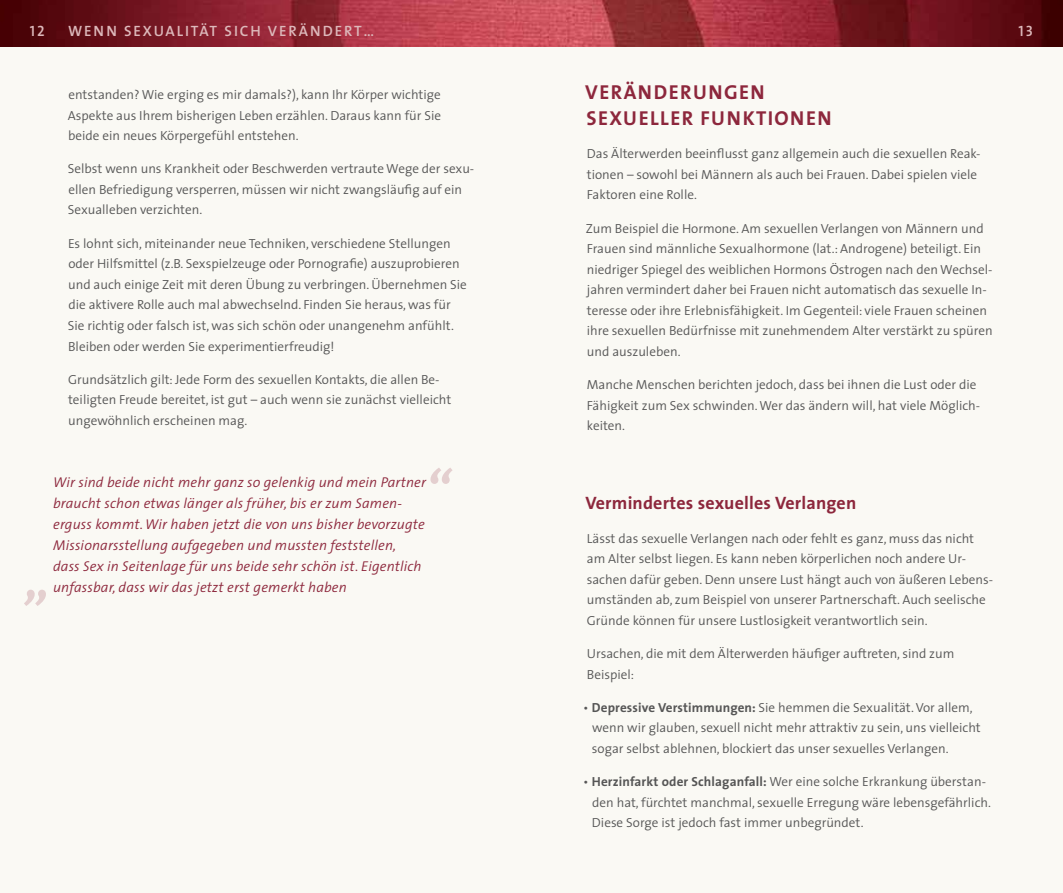
<style>
.page{position:relative;width:1063px;height:893px;background:#faf9f4}
.page>*{position:absolute;margin:0;border:0;box-sizing:border-box;transform-origin:0 0}
.t1{font:italic 700 51px "The Sans";color:#8d273c}
.t2{font:700 20.25px "The Sans";letter-spacing:.065em;color:#8d273c}
.t3{font:700 18px "The Sans";letter-spacing:.01em;color:#8d273c}
.t4{font:15px "The Sans Semi Bold Caps";letter-spacing:.13em;color:#ddb9bb}
.t5{font:italic 300 14.25px/21px "The Sans";letter-spacing:.01em;color:#8d273c}
.t6{font:300 13.2px/20.5px "The Sans";color:#565656}
.s1{font-weight:700}
</style>
<div class="page">
<img style="left:0;top:0;width:1063px;height:47px">
<p class="t4" style="left:30px;top:18px;width:16px">12</p>
<p class="t4" style="left:68px;top:18px;width:308px">WENN SEXUALITÄT SICH VERÄNDERT…</p>
<p class="t4" style="left:1019px;top:18px;width:16px">13</p>
<p class="t6" style="left:68px;top:84px;width:375px;text-align:justify">entstanden? Wie erging es mir damals?), kann Ihr Körper wichtige Aspekte aus Ihrem bisherigen Leben erzählen. Daraus kann für Sie beide ein neues Körpergefühl entstehen.</p>
<p class="t6" style="left:68px;top:158px;width:408px">Selbst wenn uns Krankheit oder Beschwerden vertraute Wege der sexu&shy;ellen Befriedigung versperren, müssen wir nicht zwangsläufig auf ein<br>Sexualleben verzichten.</p>
<p class="t6" style="left:68px;top:233px;width:401px">Es lohnt sich, miteinander neue Techniken, verschiedene Stellungen oder Hilfsmittel (z.B. Sexspielzeuge oder Pornografie) auszuprobieren und auch einige Zeit mit deren Übung zu verbringen. Übernehmen Sie die aktivere Rolle auch mal abwechselnd. Finden Sie heraus, was für Sie richtig oder falsch ist, was sich schön oder unangenehm anfühlt.<br>Bleiben oder werden Sie experimentierfreudig!</p>
<p class="t6" style="left:68px;top:369px;width:385px">Grundsätzlich gilt: Jede Form des sexuellen Kontakts, die allen Be&shy;teiligten Freude bereitet, ist gut – auch wenn sie zunächst vielleicht ungewöhnlich erscheinen mag.</p>
<h1 class="t1" style="left:425px;top:446px;width:26px">“</h1>
<p class="t5" style="left:53px;top:471px;width:375px">Wir sind beide nicht mehr ganz so gelenkig und mein Partner braucht schon etwas länger als früher, bis er zum Samen&shy;erguss kommt. Wir haben jetzt die von uns bisher bevorzugte Missionarsstellung aufgegeben und mussten feststellen, dass Sex in Seitenlage für uns beide sehr schön ist. Eigentlich</p>
<p class="t5" style="left:53px;top:576px;width:295px">unfassbar, dass wir das jetzt erst gemerkt haben</p>
<h1 class="t1" style="left:26px;top:537px;width:26px">„</h1>
<h2 class="t2" style="left:585px;top:76px;width:28px">Verä</h2>
<h2 class="t2" style="left:638px;top:76px;width:30px">nderu</h2>
<h2 class="t2" style="left:709px;top:76px;width:58px">ngen</h2>
<h2 class="t2" style="left:587px;top:101px;width:50px">sexueller</h2>
<h2 class="t2" style="left:701px;top:101px;width:133px">Funktionen</h2>
<p class="t6" style="left:587px;top:143px;width:394px">Das Älterwerden beeinflusst ganz allgemein auch die sexuellen Reak&shy;tionen – sowohl bei Männern als auch bei Frauen. Dabei spielen viele<br>Faktoren eine Rolle.</p>
<p class="t6" style="left:586px;top:218px;width:408px">Zum Beispiel die Hormone. Am sexuellen Verlangen von Männern und Frauen sind männliche Sexualhormone (lat.: Androgene) beteiligt. Ein niedriger Spiegel des weiblichen Hormons Östrogen nach den Wechsel&shy;jahren vermindert daher bei Frauen nicht automatisch das sexuelle In&shy;teresse oder ihre Erlebnisfähigkeit. Im Gegenteil: viele Frauen scheinen ihre sexuellen Bedürfnisse mit zunehmendem Alter verstärkt zu spüren und auszuleben.</p>
<p class="t6" style="left:587px;top:374px;width:395px">Manche Menschen berichten jedoch, dass bei ihnen die Lust oder die<br>Fähigkeit zum Sex schwinden. Wer das ändern will, hat viele Möglich&shy;keiten.</p>
<h3 class="t3" style="left:585px;top:488px;width:272px">Vermindertes sexuelles Verlangen</h3>
<p class="t6" style="left:587px;top:527px;width:408px">Lässt das sexuelle Verlangen nach oder fehlt es ganz, muss das nicht am Alter selbst liegen. Es kann neben körperlichen noch andere Ur&shy;sachen dafür geben. Denn unsere Lust hängt auch von äußeren Lebens&shy;umständen ab, zum Beispiel von unserer Partnerschaft. Auch seelische Gründe können für unsere Lustlosigkeit verantwortlich sein.</p>
<p class="t6" style="left:587px;top:643px;width:369px">Ursachen, die mit dem Älterwerden häufiger auftreten, sind zum<br>Beispiel:</p>
<p class="t6" style="left:592px;top:697px;width:390px;text-indent:-9px">• <span class="s1">Depressive Verstimmungen:</span> Sie hemmen die Sexualität. Vor allem, wenn wir glauben, sexuell nicht mehr attraktiv zu sein, uns vielleicht sogar selbst ablehnen, blockiert das unser sexuelles Verlangen.</p>
<p class="t6" style="left:592px;top:771px;width:401px;text-indent:-9px">• <span class="s1">Herzinfarkt oder Schlaganfall:</span> Wer eine solche Erkrankung überstan&shy;den hat, fürchtet manchmal, sexuelle Erregung wäre lebensgefährlich.<br>Diese Sorge ist jedoch fast immer unbegründet.</p>
</div>
